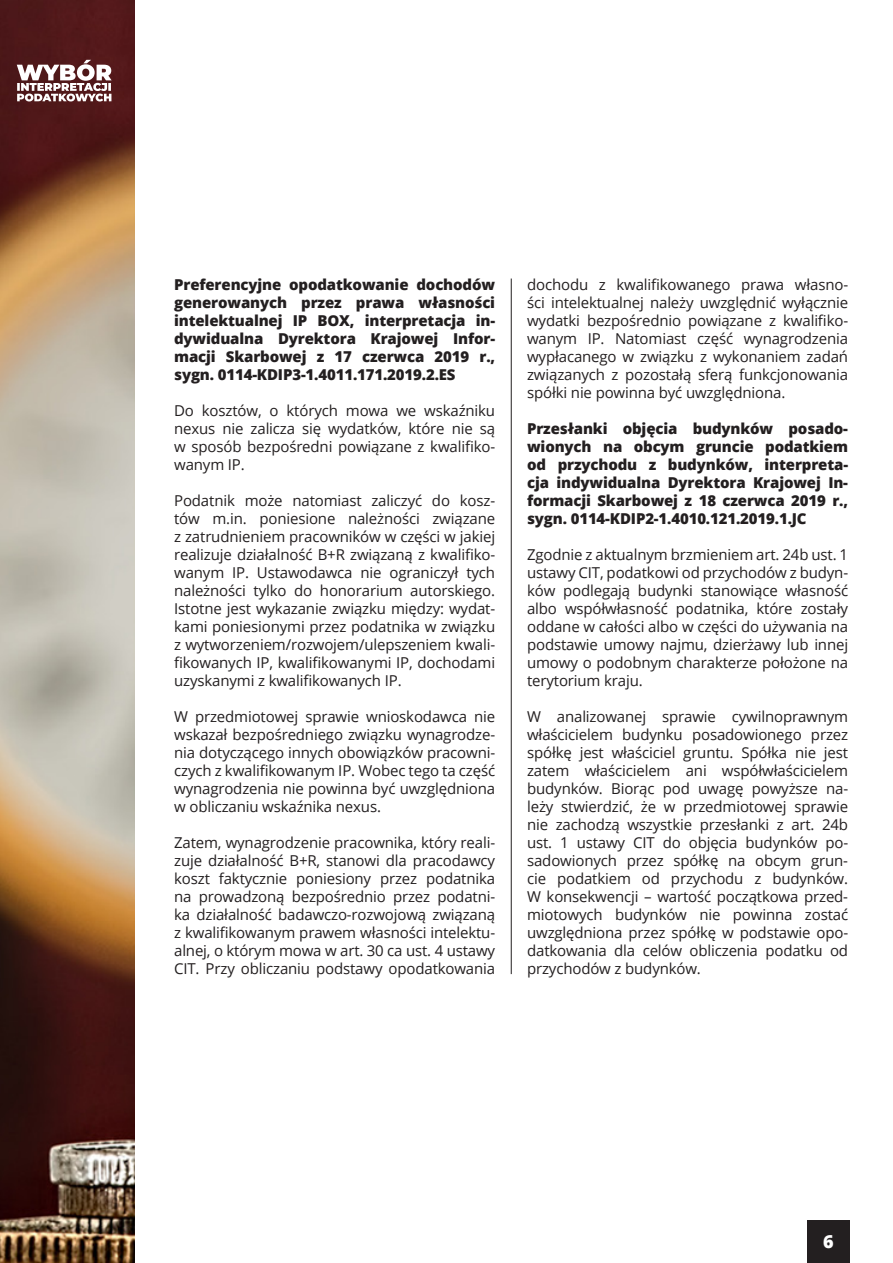
<style>
.page{position:relative;width:893px;height:1263px;background:#fff}
.page>*{position:absolute;margin:0;border:0;box-sizing:border-box;transform-origin:0 0}
.t1{font:800 18px "Open Sans";color:#fff}
.t2{font:15px/18px "Open Sans";letter-spacing:-.01em;color:#231f20;text-align:justify}
.t3{font:800 15px/18px "Open Sans";letter-spacing:-.01em;color:#231f20;text-align:justify}
</style>
<div class="page">
<div style="left:807px;top:1221px;width:42px;height:42px;background:#231f20"></div>
<img style="left:0;top:0;width:134px;height:1263px">
<img style="left:17px;top:60px;width:95px;height:31px">
<hr style="left:511px;top:279px;width:1px;height:695px;background:#231f20">
<p class="t3" style="left:174px;top:275px;width:322px">Preferencyjne opodatkowanie dochodów generowanych przez prawa własności intelektualnej IP BOX, interpretacja in&shy;dywidualna Dyrektora Krajowej Infor&shy;macji Skarbowej z 17 czerwca 2019 r., sygn. 0114-KDIP3-1.4011.171.2019.2.ES</p>
<p class="t2" style="left:174px;top:401px;width:323px">Do kosztów, o których mowa we wskaźniku nexus nie zalicza się wydatków, które nie są w sposób bezpośredni powiązane z kwalifiko&shy;wanym IP.</p>
<p class="t2" style="left:174px;top:491px;width:323px">Podatnik może natomiast zaliczyć do kosz&shy;tów m.in. poniesione należności związane z zatrudnieniem pracowników w części w jakiej realizuje działalność B+R związaną z kwalifiko&shy;wanym IP. Ustawodawca nie ograniczył tych należności tylko do honorarium autorskiego.<br>Istotne jest wykazanie związku między: wydat&shy;kami poniesionymi przez podatnika w związku z wytworzeniem/rozwojem/ulepszeniem kwali&shy;fikowanych IP, kwalifikowanymi IP, dochodami uzyskanymi z kwalifikowanych IP.</p>
<p class="t2" style="left:174px;top:707px;width:323px">W przedmiotowej sprawie wnioskodawca nie wskazał bezpośredniego związku wynagrodze&shy;nia dotyczącego innych obowiązków pracowni&shy;czych z kwalifikowanym IP. Wobec tego ta część wynagrodzenia nie powinna być uwzględniona w obliczaniu wskaźnika nexus.</p>
<p class="t2" style="left:174px;top:833px;width:323px">Zatem, wynagrodzenie pracownika, który reali&shy;zuje działalność B+R, stanowi dla pracodawcy koszt faktycznie poniesiony przez podatnika na prowadzoną bezpośrednio przez podatni&shy;ka działalność badawczo-rozwojową związaną z kwalifikowanym prawem własności intelektu&shy;alnej, o którym mowa w art. 30 ca ust. 4 ustawy CIT. Przy obliczaniu podstawy opodatkowania</p>
<p class="t2" style="left:527px;top:275px;width:323px">dochodu z kwalifikowanego prawa własno&shy;ści intelektualnej należy uwzględnić wyłącznie wydatki bezpośrednio powiązane z kwalifiko&shy;wanym IP. Natomiast część wynagrodzenia wypłacanego w związku z wykonaniem zadań związanych z pozostałą sferą funkcjonowania spółki nie powinna być uwzględniona.</p>
<p class="t3" style="left:527px;top:419px;width:322px">Przesłanki objęcia budynków posado&shy;wionych na obcym gruncie podatkiem od przychodu z budynków, interpreta&shy;cja indywidualna Dyrektora Krajowej In&shy;formacji Skarbowej z 18 czerwca 2019 r., sygn. 0114-KDIP2-1.4010.121.2019.1.JC</p>
<p class="t2" style="left:527px;top:545px;width:323px">Zgodnie z aktualnym brzmieniem art. 24b ust. 1 ustawy CIT, podatkowi od przychodów z budyn&shy;ków podlegają budynki stanowiące własność albo współwłasność podatnika, które zostały oddane w całości albo w części do używania na podstawie umowy najmu, dzierżawy lub innej umowy o podobnym charakterze położone na terytorium kraju.</p>
<p class="t2" style="left:527px;top:707px;width:323px">W analizowanej sprawie cywilnoprawnym właścicielem budynku posadowionego przez spółkę jest właściciel gruntu. Spółka nie jest zatem właścicielem ani współwłaścicielem budynków. Biorąc pod uwagę powyższe na&shy;leży stwierdzić, że w przedmiotowej sprawie nie zachodzą wszystkie przesłanki z art. 24b ust. 1 ustawy CIT do objęcia budynków po&shy;sadowionych przez spółkę na obcym grun&shy;cie podatkiem od przychodu z budynków.<br>W konsekwencji – wartość początkowa przed&shy;miotowych budynków nie powinna zostać uwzględniona przez spółkę w podstawie opo&shy;datkowania dla celów obliczenia podatku od przychodów z budynków.</p>
<p class="t1" style="left:823px;top:1228px;width:12px">6</p>
</div>
